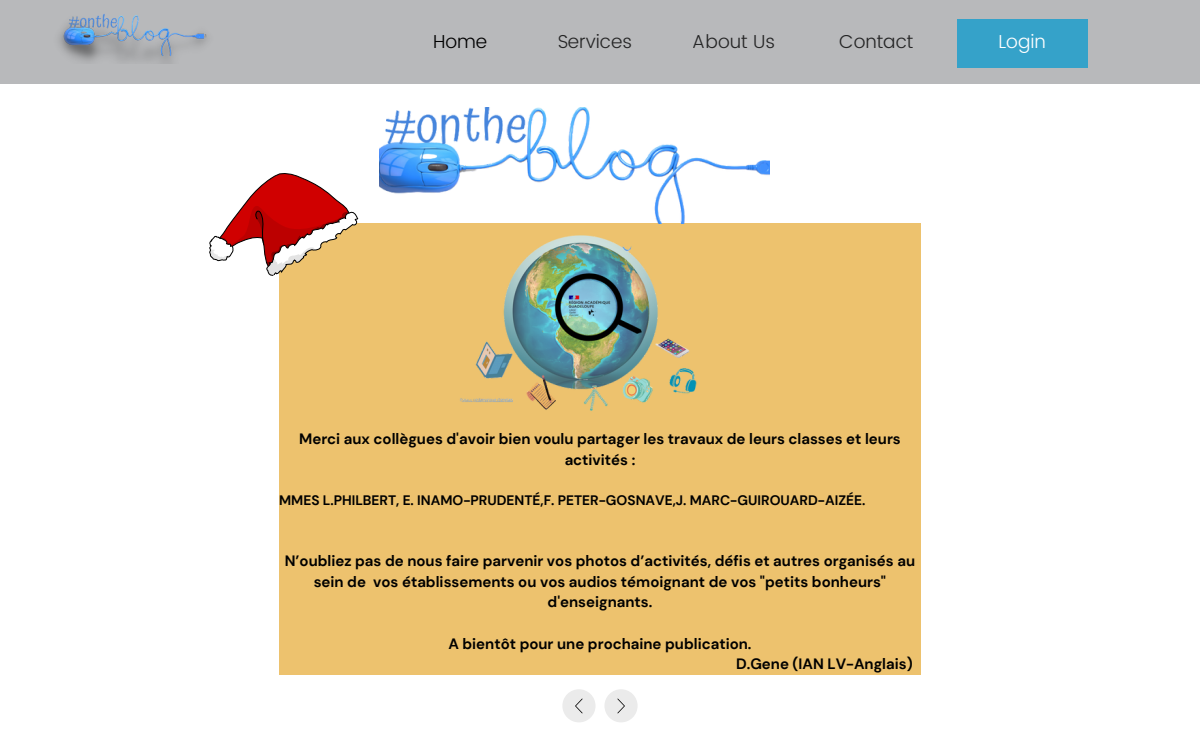
<style>
.page{position:relative;width:1200px;height:750px;background:#fff}
.page>*{position:absolute;margin:0;border:0;box-sizing:border-box;transform-origin:0 0}
.t1{font:300 18.75px "Poppins";color:#000}
.t2{font:300 18.75px "Poppins";color:#fff}
.t3{font:700 15px/20.6px "DM Sans";color:#000;text-align:center}
.t4{font:700 13.75px "DM Sans";color:#000}
</style>
<div class="page">
<div style="left:279px;top:223px;width:642px;height:452px;background:#edc26e"></div>
<div style="left:0;top:0;width:1200px;height:84px;background:#b8b9bb"></div>
<div style="left:957px;top:19px;width:130px;height:49px;background:#35a2c9"></div>
<div style="left:562px;top:689px;width:34px;height:33px;background:#ebebeb;border-radius:50%"></div>
<div style="left:604px;top:689px;width:34px;height:33px;background:#ebebeb;border-radius:50%"></div>
<svg style="left:575px;top:699px;width:8px;height:14px"></svg>
<svg style="left:617px;top:699px;width:8px;height:14px"></svg>
<img style="left:59px;top:14px;width:148px;height:49px">
<img style="left:379px;top:107px;width:390px;height:116px">
<img style="left:460px;top:223px;width:237px;height:188px">
<svg style="left:209px;top:173px;width:150px;height:103px"></svg>
<p class="t1" style="left:433px;top:31px;width:56px">Home</p>
<p class="t1" style="left:557px;top:31px;width:77px">Services</p>
<p class="t1" style="left:693px;top:31px;width:84px">About Us</p>
<p class="t1" style="left:839px;top:31px;width:76px">Contact</p>
<p class="t2" style="left:999px;top:31px;width:49px">Login</p>
<p class="t3" style="left:299px;top:429px;width:603px">Merci aux collègues d'avoir bien voulu partager les travaux de leurs classes et leurs activités :</p>
<p class="t4" style="left:279px;top:492px;width:588px">MMES L.PHILBERT, E. INAMO-PRUDENTÉ,F. PETER-GOSNAVE,J. MARC-GUIROUARD-AIZÉE.</p>
<p class="t3" style="left:285px;top:551px;width:632px">N’oubliez pas de nous faire parvenir vos photos d’activités, défis et autres organisés au sein de vos établissements ou vos audios témoignant de vos "petits bonheurs" d'enseignants.</p>
<p class="t3" style="left:448px;top:633px;width:305px">A bientôt pour une prochaine publication.</p>
<p class="t3" style="left:736px;top:654px;width:178px">D.Gene (IAN LV-Anglais)</p>
</div>
